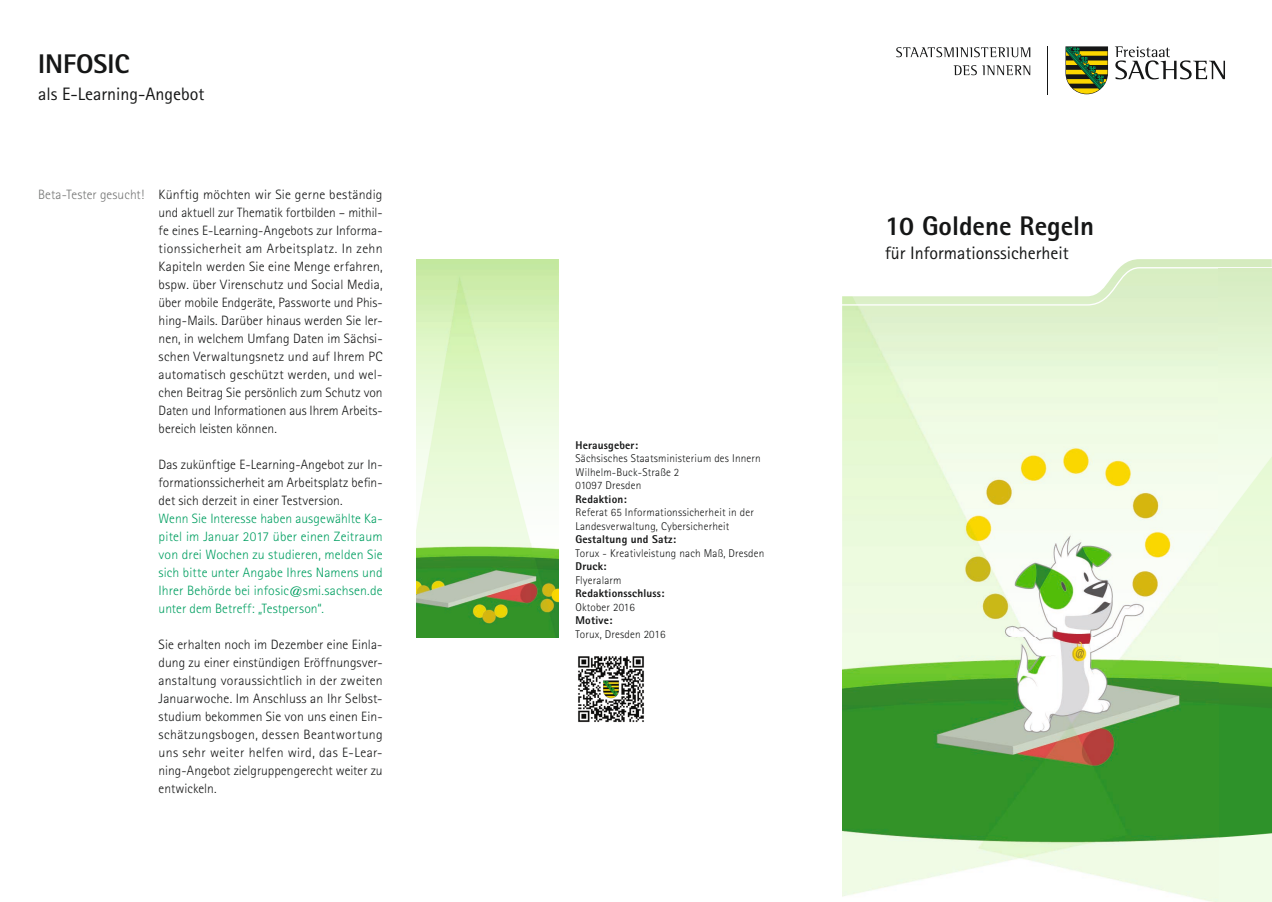
<style>
.page{position:relative;width:1272px;height:902px;background:#fff}
.page>*{position:absolute;margin:0;border:0;box-sizing:border-box;transform-origin:0 0}
.t1{font:800 27px "Rotis Sans Serif Std";color:#151616}
.t2{font:18px "Rotis Sans Serif Std";color:#151616}
.t3{font:300 13.5px/18px "Rotis Sans Serif Std";color:#151616;text-align:justify}
.t4{font:300 13.5px/18px "Rotis Sans Serif Std";letter-spacing:.005em;color:#009f61;text-align:justify}
.t5{font:300 13.5px "Rotis Sans Serif Std";letter-spacing:.005em;color:#757675}
.t6{font:300 11.25px/13.5px "Rotis Sans Serif Std";letter-spacing:.015em;color:#151616}
.t7{font:800 11.25px "Rotis Sans Serif Std";letter-spacing:.015em;color:#151616}
</style>
<div class="page">
<svg style="left:1114px;top:46px;width:110px;height:33px"></svg>
<svg style="left:1065px;top:46px;width:42px;height:48px;background:#707a31"></svg>
<img style="left:1119px;top:259px;width:152px;height:9px">
<img style="left:842px;top:268px;width:429px;height:633px">
<hr style="left:1046px;top:46px;width:1px;height:49px;background:#151616">
<svg style="left:896px;top:47px;width:134px;height:10px"></svg>
<svg style="left:953px;top:65px;width:77px;height:10px"></svg>
<img style="left:578px;top:656px;width:66px;height:67px">
<img style="left:417px;top:259px;width:141px;height:378px">
<h1 class="t1" style="left:38px;top:47px;width:93px">INFOSIC</h1>
<h1 class="t2" style="left:38px;top:83px;width:168px">als E-Learning-Angebot</h1>
<h2 class="t5" style="left:38px;top:187px;width:108px">Beta-Tester gesucht!</h2>
<p class="t3" style="left:159px;top:185px;width:225px">Künftig möchten wir Sie gerne beständig</p>
<p class="t3" style="left:159px;top:203px;width:225px">und aktuell zur Thematik fortbilden – mithil&shy;fe eines E-Learning-Angebots zur Informa-</p>
<p class="t3" style="left:159px;top:239px;width:225px">tionssicherheit am Arbeitsplatz. In zehn Kapiteln werden Sie eine Menge erfahren, bspw. über Virenschutz und Social Media, über mobile Endgeräte, Passworte und Phis&shy;hing-Mails. Darüber hinaus werden Sie ler&shy;nen, in welchem Umfang Daten im Sächsi&shy;schen Verwaltungsnetz und auf Ihrem PC automatisch geschützt werden, und wel&shy;chen Beitrag Sie persönlich zum Schutz von Daten und Informationen aus Ihrem Arbeits&shy;bereich leisten können.</p>
<p class="t3" style="left:159px;top:455px;width:225px">Das zukünftige E-Learning-Angebot zur In&shy;formationssicherheit am Arbeitsplatz befin&shy;det sich derzeit in einer Testversion.</p>
<p class="t4" style="left:159px;top:509px;width:225px">Wenn Sie Interesse haben ausgewählte Ka&shy;pitel im Januar 2017 über einen Zeitraum von drei Wochen zu studieren, melden Sie sich bitte unter Angabe Ihres Namens und Ihrer Behörde bei infosic@smi.sachsen.de unter dem Betreff: „Testperson“.</p>
<p class="t3" style="left:159px;top:635px;width:225px">Sie erhalten noch im Dezember eine Einla&shy;dung zu einer einstündigen Eröffnungsver&shy;anstaltung voraussichtlich in der zweiten Januarwoche. Im Anschluss an Ihr Selbst&shy;studium bekommen Sie von uns einen Ein&shy;schätzungsbogen, dessen Beantwortung uns sehr weiter helfen wird, das E-Lear&shy;ning-Angebot zielgruppengerecht weiter zu entwickeln.</p>
<h2 class="t7" style="left:575px;top:438px;width:64px">Herausgeber:</h2>
<p class="t6" style="left:575px;top:451px;width:187px">Sächsisches Staatsministerium des Innern<br>Wilhelm-Buck-Straße 2<br>01097 Dresden</p>
<h2 class="t7" style="left:575px;top:492px;width:53px">Redaktion:</h2>
<p class="t6" style="left:575px;top:505px;width:180px">Referat 65 Informationssicherheit in der<br>Landesverwaltung, Cybersicherheit</p>
<h2 class="t7" style="left:575px;top:532px;width:102px">Gestaltung und Satz:</h2>
<p class="t6" style="left:575px;top:546px;width:190px">Torux - Kreativleistung nach Maß, Dresden</p>
<h2 class="t7" style="left:575px;top:559px;width:33px">Druck:</h2>
<p class="t6" style="left:575px;top:573px;width:48px">Flyeralarm</p>
<h2 class="t7" style="left:575px;top:586px;width:90px">Redaktionsschluss:</h2>
<p class="t6" style="left:575px;top:600px;width:61px">Oktober 2016</p>
<h2 class="t7" style="left:575px;top:613px;width:38px">Motive:</h2>
<p class="t6" style="left:575px;top:627px;width:91px">Torux, Dresden 2016</p>
<h1 class="t1" style="left:885px;top:209px;width:211px">10 Goldene Regeln</h1>
<h1 class="t2" style="left:885px;top:242px;width:185px">für Informationssicherheit</h1>
</div>
